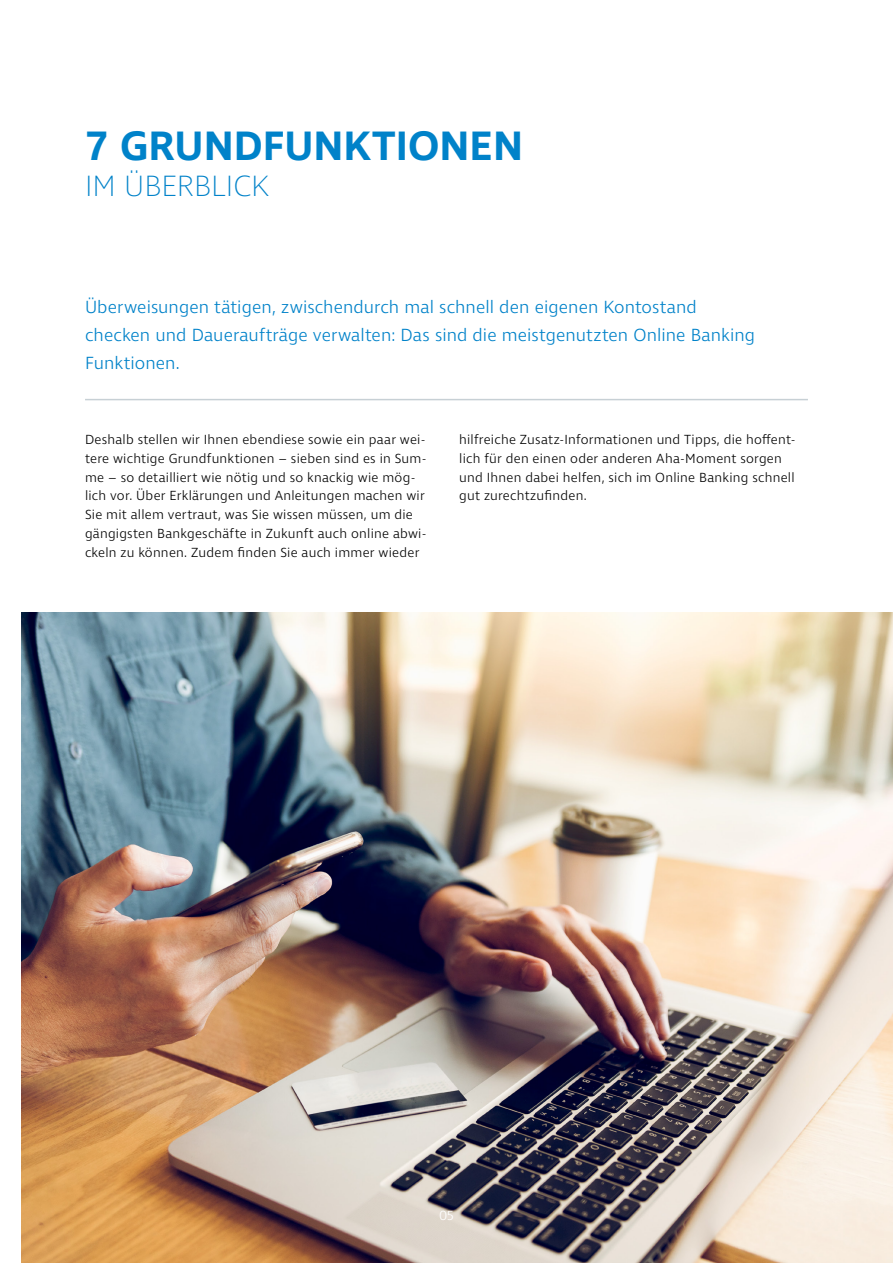
<style>
.page{position:relative;width:893px;height:1263px;background:#fff}
.page>*{position:absolute;margin:0;border:0;box-sizing:border-box;transform-origin:0 0}
.t1{font:600 42px "Ingra";color:#0082c9}
.t2{font:200 30px "Ingra";color:#0082c9}
.t3{font:300 18px/28px "Ingra";letter-spacing:.005em;color:#0082c9}
.t4{font:300 13.5px/18.8px "Ingra";letter-spacing:.02em;color:#000}
.t5{font:300 13.5px "Ingra";color:#fff}
</style>
<div class="page">
<hr style="left:85px;top:399px;width:723px;height:1px;background:#c7d0d5">
<img style="left:21px;top:613px;width:872px;height:650px">
<h1 class="t1" style="left:85px;top:119px;width:439px">7 GRUNDFUNKTIONEN</h1>
<h2 class="t2" style="left:85px;top:167px;width:186px">IM ÜBERBLICK</h2>
<h3 class="t3" style="left:85px;top:294px;width:672px">Überweisungen tätigen, zwischendurch mal schnell den eigenen Kontostand checken und Daueraufträge verwalten: Das sind die meistgenutzten Online Banking<br>Funktionen.</h3>
<p class="t4" style="left:85px;top:431px;width:343px">Deshalb stellen wir Ihnen ebendiese sowie ein paar wei&shy;tere wichtige Grundfunktionen – sieben sind es in Sum&shy;me – so detailliert wie nötig und so knackig wie mög&shy;lich vor. Über Erklärungen und Anleitungen machen wir Sie mit allem vertraut, was Sie wissen müssen, um die gängigsten Bankgeschäfte in Zukunft auch online abwi&shy;ckeln zu können. Zudem finden Sie auch immer wieder</p>
<p class="t4" style="left:459px;top:431px;width:338px">hilfreiche Zusatz-Informationen und Tipps, die hoffent&shy;lich für den einen oder anderen Aha-Moment sorgen und Ihnen dabei helfen, sich im Online Banking schnell gut zurechtzufinden.</p>
<p class="t5" style="left:439px;top:1207px;width:16px">05</p>
</div>
